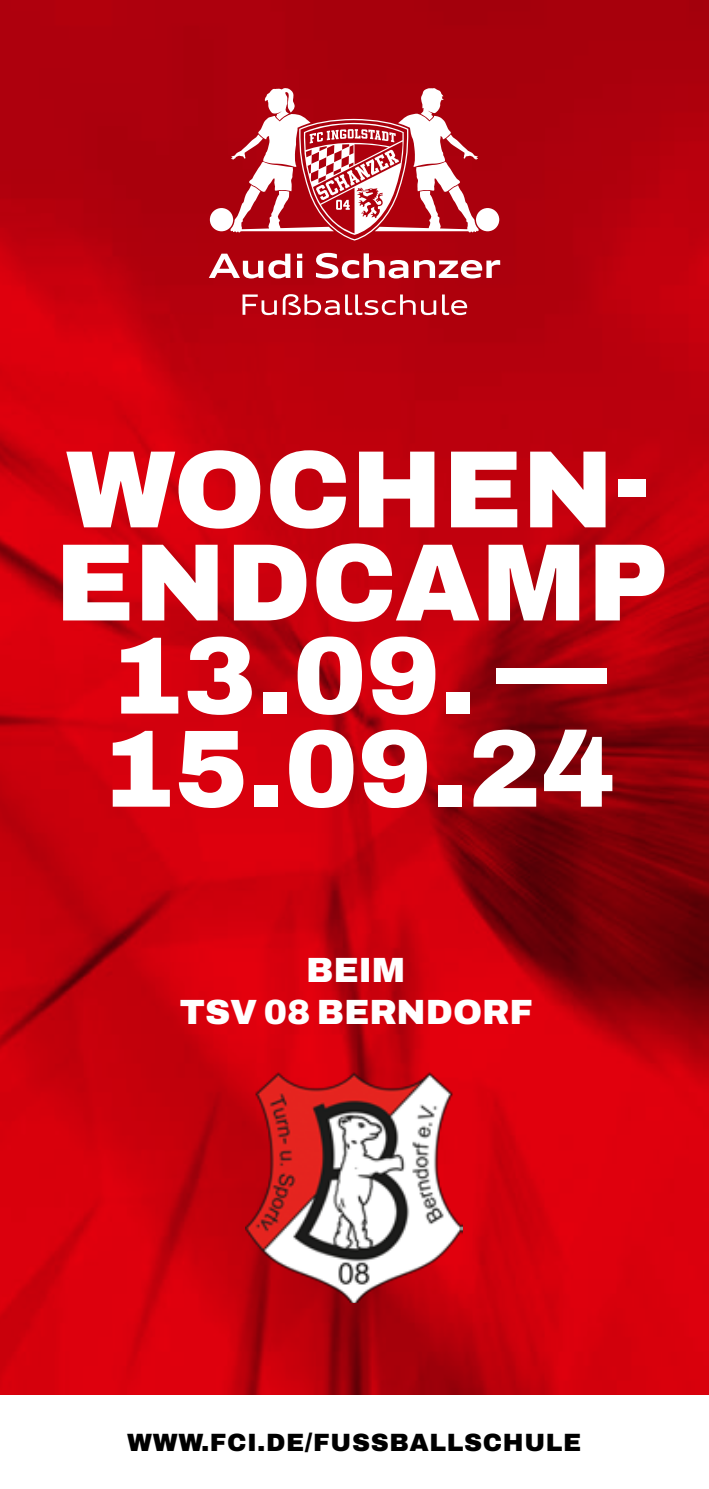
<style>
.page{position:relative;width:709px;height:1489px;background:#fff}
.page>*{position:absolute;margin:0;border:0;box-sizing:border-box;transform-origin:0 0}
.t1{font:900 110px/93px "Archivo";color:#fff;text-align:center}
.t2{font:900 35px/42px "Archivo";color:#fff;text-align:center}
.t3{font:900 25px "Archivo";letter-spacing:.025em;color:#000}
</style>
<div class="page">
<img style="left:0;top:0;width:709px;height:1395px">
<svg style="left:209px;top:254px;width:93px;height:24px"></svg>
<svg style="left:242px;top:294px;width:35px;height:21px"></svg>
<svg style="left:283px;top:294px;width:56px;height:21px"></svg>
<svg style="left:345px;top:294px;width:70px;height:21px"></svg>
<svg style="left:421px;top:300px;width:15px;height:15px"></svg>
<svg style="left:442px;top:294px;width:25px;height:21px"></svg>
<svg style="left:316px;top:253px;width:92px;height:25px"></svg>
<svg style="left:414px;top:260px;width:86px;height:18px"></svg>
<div style="left:210px;top:208px;width:23px;height:23px;background:#fff;border-radius:50%"></div>
<div style="left:476px;top:208px;width:23px;height:23px;background:#fff;border-radius:50%"></div>
<svg style="left:230px;top:88px;width:249px;height:152px"></svg>
<img style="left:245px;top:1072px;width:218px;height:230px">
<p class="t1" style="left:55px;top:442px;width:613px">WOCHEN-<br>ENDCAMP<br>13.09. —<br>15.09.24</p>
<p class="t2" style="left:180px;top:948px;width:354px">BEIM<br>TSV 08 BERNDORF</p>
<p class="t3" style="left:127px;top:1423px;width:455px">WWW.FCI.DE/FUSSBALLSCHULE</p>
</div>
